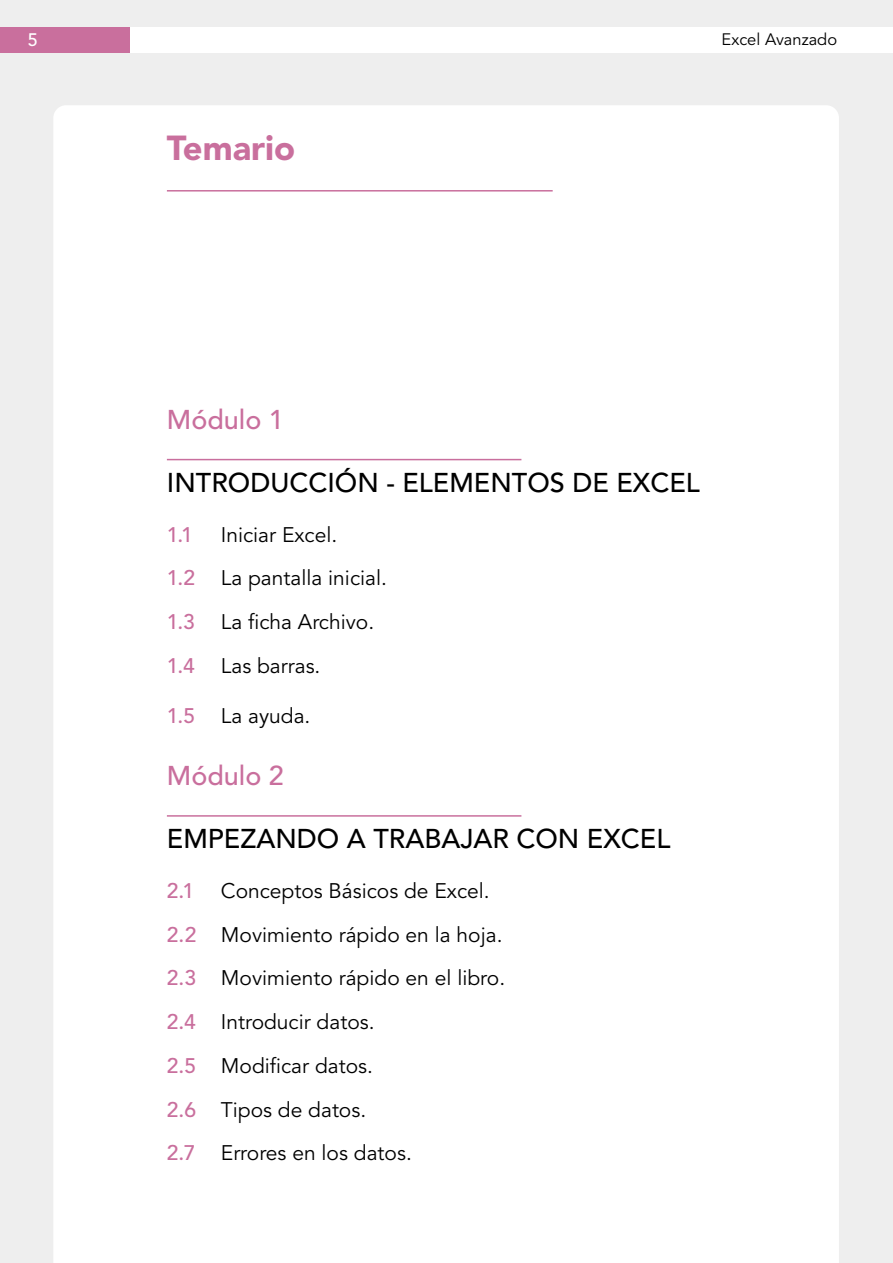
<style>
.page{position:relative;width:893px;height:1263px;background:#eee}
.page>*{position:absolute;margin:0;border:0;box-sizing:border-box;transform-origin:0 0}
.t1{font:900 34.5px "Avenir LT Std";color:#c96f9d}
.t2{font:500 27px "Avenir LT Std";color:#000}
.t3{font:500 27px "Avenir LT Std";color:#c96f9d}
.t4{font:21px/43.8px "Avenir LT Std";color:#000}
.t5{font:500 21px "Avenir LT Std";color:#c96f9d}
.t6{font:500 18px "Avenir LT Std";color:#fff}
.t7{font:16.5px "Avenir LT Std";color:#000}
.s1{font-weight:500;color:#c96f9d}
</style>
<div class="page">
<div style="left:53px;top:105px;width:786px;height:1158px;background:#fff"></div>
<div style="left:130px;top:28px;width:763px;height:25px;background:#fff"></div>
<div style="left:0;top:28px;width:130px;height:25px;background:#c96f9d"></div>
<hr style="left:167px;top:459px;width:354px;height:1px;background:#c96f9d">
<hr style="left:167px;top:815px;width:354px;height:2px;background:#c96f9d">
<hr style="left:167px;top:190px;width:386px;height:2px;background:#c96f9d">
<p class="t6" style="left:28px;top:30px;width:12px">5</p>
<p class="t7" style="left:722px;top:30px;width:117px">Excel Avanzado</p>
<h1 class="t1" style="left:167px;top:127px;width:130px">Temario</h1>
<p class="t3" style="left:167px;top:404px;width:119px">Módulo 1</p>
<p class="t2" style="left:167px;top:467px;width:534px">INTRODUCCIÓN - ELEMENTOS DE EXCEL</p>
<p class="t5" style="left:167px;top:522px;width:28px">1.1</p>
<p class="t4" style="left:167px;top:513px;width:222px;text-indent:54px">Iniciar Excel.<br><span class="s1">1.2</span> La pantalla inicial.<br><span class="s1">1.3</span> La ficha Archivo.<br><span class="s1">1.4</span> Las barras.</p>
<p class="t4" style="left:167px;top:694px;width:145px"><span class="s1">1.5</span> La ayuda.</p>
<p class="t3" style="left:167px;top:760px;width:119px">Módulo 2</p>
<p class="t2" style="left:167px;top:823px;width:505px">EMPEZANDO A TRABAJAR CON EXCEL</p>
<p class="t5" style="left:167px;top:878px;width:29px">2.1</p>
<p class="t4" style="left:167px;top:869px;width:340px;text-indent:54px">Conceptos Básicos de Excel.<br><span class="s1">2.2</span> Movimiento rápido en la hoja.<br><span class="s1">2.3</span> Movimiento rápido en el libro.<br><span class="s1">2.4</span> Introducir datos.<br><span class="s1">2.5</span> Modificar datos.<br><span class="s1">2.6</span> Tipos de datos.<br><span class="s1">2.7</span> Errores en los datos.</p>
</div>
